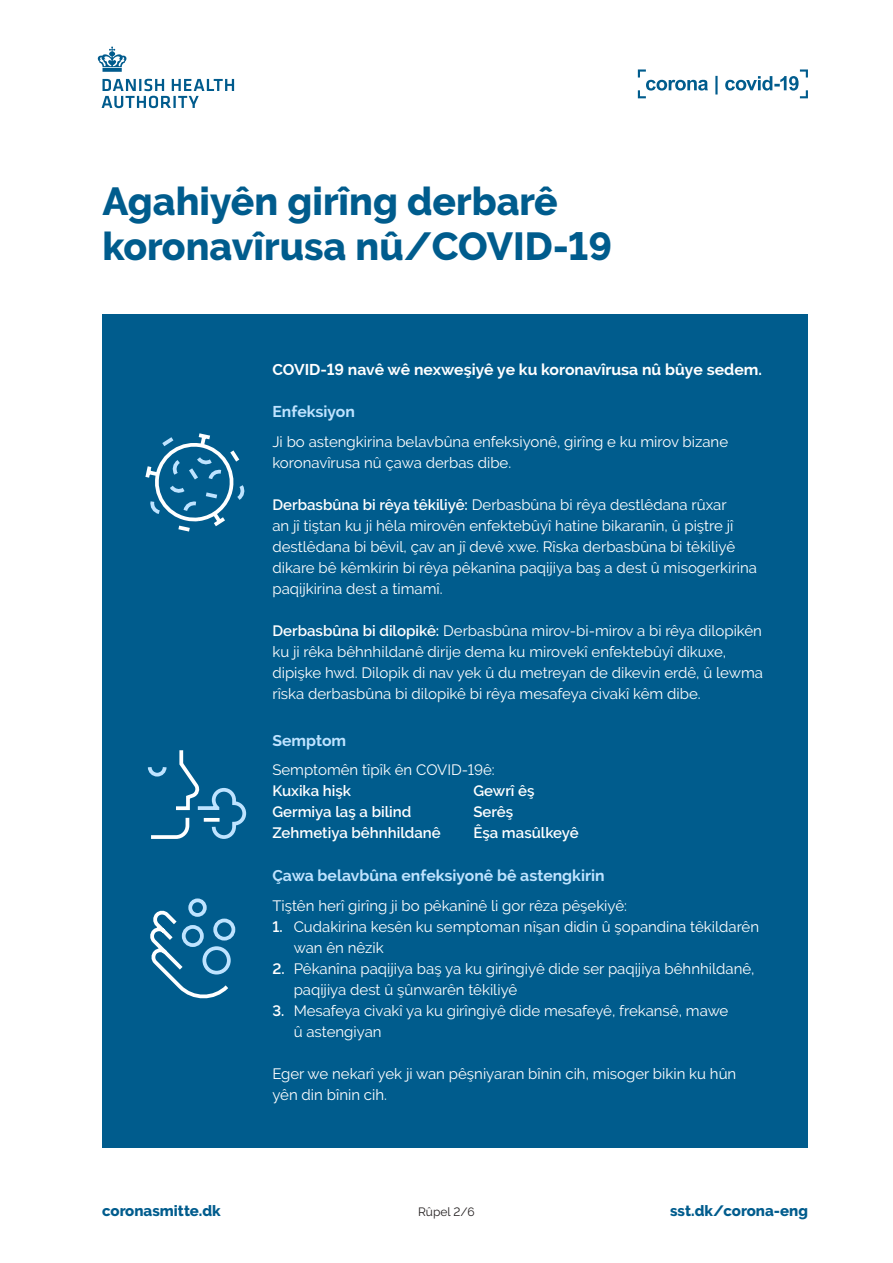
<style>
.page{position:relative;width:893px;height:1263px;background:#fff}
.page>*{position:absolute;margin:0;border:0;box-sizing:border-box;transform-origin:0 0}
.Titel{font:800 39px/45px "Raleway";color:#005c8d}
.Brød{font:700 15.75px "Raleway";color:#bee3ff}
.Brød-2{font:700 15.75px "Raleway";color:#fff}
.Brød-3{font:15px/21px "Raleway";color:#fff}
.Brød-4{font:600 15px "Raleway";color:#fff}
.t1{font:800 15px "Raleway";color:#005c8d}
.t2{font:12px "Raleway";color:#231f20}
.s1{font-weight:600}
</style>
<div class="page">
<div style="left:102px;top:315px;width:706px;height:833px;background:#005c8d"></div>
<svg style="left:638px;top:69px;width:170px;height:29px"></svg>
<svg style="left:98px;top:46px;width:28px;height:26px"></svg>
<svg style="left:102px;top:79px;width:132px;height:29px"></svg>
<svg style="left:147px;top:750px;width:100px;height:89px"></svg>
<svg style="left:150px;top:898px;width:86px;height:101px"></svg>
<svg style="left:145px;top:433px;width:99px;height:99px"></svg>
<p class="Titel" style="left:102px;top:179px;width:511px">Agahiyên girîng derbarê koronavîrusa nû/COVID-19</p>
<p class="Brød-2" style="left:272px;top:361px;width:491px">COVID-19 navê wê nexweşiyê ye ku koronavîrusa nû bûye sedem.</p>
<p class="Brød" style="left:272px;top:402px;width:84px">Enfeksiyon</p>
<p class="Brød-3" style="left:272px;top:431px;width:457px">Ji bo astengkirina belavbûna enfeksiyonê, girîng e ku mirov bizane koronavîrusa nû çawa derbas dibe.</p>
<p class="Brød-3" style="left:272px;top:494px;width:486px"><span class="s1">Derbasbûna bi rêya têkiliyê:</span> Derbasbûna bi rêya destlêdana rûxar<br>an jî tiştan ku ji hêla mirovên enfektebûyî hatine bikaranîn, û piştre jî destlêdana bi bêvil, çav an jî devê xwe. Rîska derbasbûna bi têkiliyê dikare bê kêmkirin bi rêya pêkanîna paqijiya baş a dest û misogerkirina paqijkirina dest a timamî.</p>
<p class="Brød-3" style="left:272px;top:620px;width:492px"><span class="s1">Derbasbûna bi dilopikê:</span> Derbasbûna mirov-bi-mirov a bi rêya dilopikên ku ji rêka bêhnhildanê dirije dema ku mirovekî enfektebûyî dikuxe, dipişke hwd. Dilopik di nav yek û du metreyan de dikevin erdê, û lewma rîska derbasbûna bi dilopikê bi rêya mesafeya civakî kêm dibe.</p>
<p class="Brød" style="left:272px;top:731px;width:75px">Semptom</p>
<p class="Brød-3" style="left:272px;top:759px;width:224px">Semptomên tîpîk ên COVID-19ê:</p>
<p class="Brød-4" style="left:272px;top:782px;width:80px">Kuxika hişk</p>
<p class="Brød-4" style="left:473px;top:782px;width:63px">Gewrî êş</p>
<p class="Brød-4" style="left:272px;top:803px;width:141px">➢Germiya laş a bilind</p>
<p class="Brød-4" style="left:473px;top:803px;width:41px">Serêş</p>
<p class="Brød-4" style="left:272px;top:824px;width:170px">➢Zehmetiya bêhnhildanê</p>
<p class="Brød-4" style="left:473px;top:824px;width:107px">Êşa masûlkeyê</p>
<p class="Brød" style="left:272px;top:866px;width:334px">Çawa belavbûna enfeksiyonê bê astengkirin</p>
<p class="Brød-3" style="left:272px;top:895px;width:356px">Tiştên herî girîng ji bo pêkanînê li gor rêza pêşekiyê:</p>
<p class="Brød-3" style="left:294px;top:916px;width:467px;text-indent:-21px"><span class="s1">1.</span> Cudakirina kesên ku semptoman nîşan didin û şopandina têkildarên wan ên nêzik</p>
<p class="Brød-3" style="left:294px;top:958px;width:462px;text-indent:-21px"><span class="s1">2.</span> Pêkanîna paqijiya baş ya ku girîngiyê dide ser paqijiya bêhnhildanê, paqijiya dest û şûnwarên têkiliyê</p>
<p class="Brød-3" style="left:294px;top:1000px;width:436px;text-indent:-21px"><span class="s1">3.</span> Mesafeya civakî ya ku girîngiyê dide mesafeyê, frekansê, mawe û astengiyan</p>
<p class="Brød-3" style="left:272px;top:1063px;width:465px">Eger we nekarî yek ji wan pêşniyaran bînin cih, misoger bikin ku hûn yên din bînin cih.</p>
<p class="t1" style="left:102px;top:1202px;width:120px">coronasmitte.dk</p>
<p class="t2" style="left:418px;top:1205px;width:58px">Rûpel 2/6</p>
<p class="t1" style="left:670px;top:1202px;width:139px">sst.dk/corona-eng</p>
</div>
